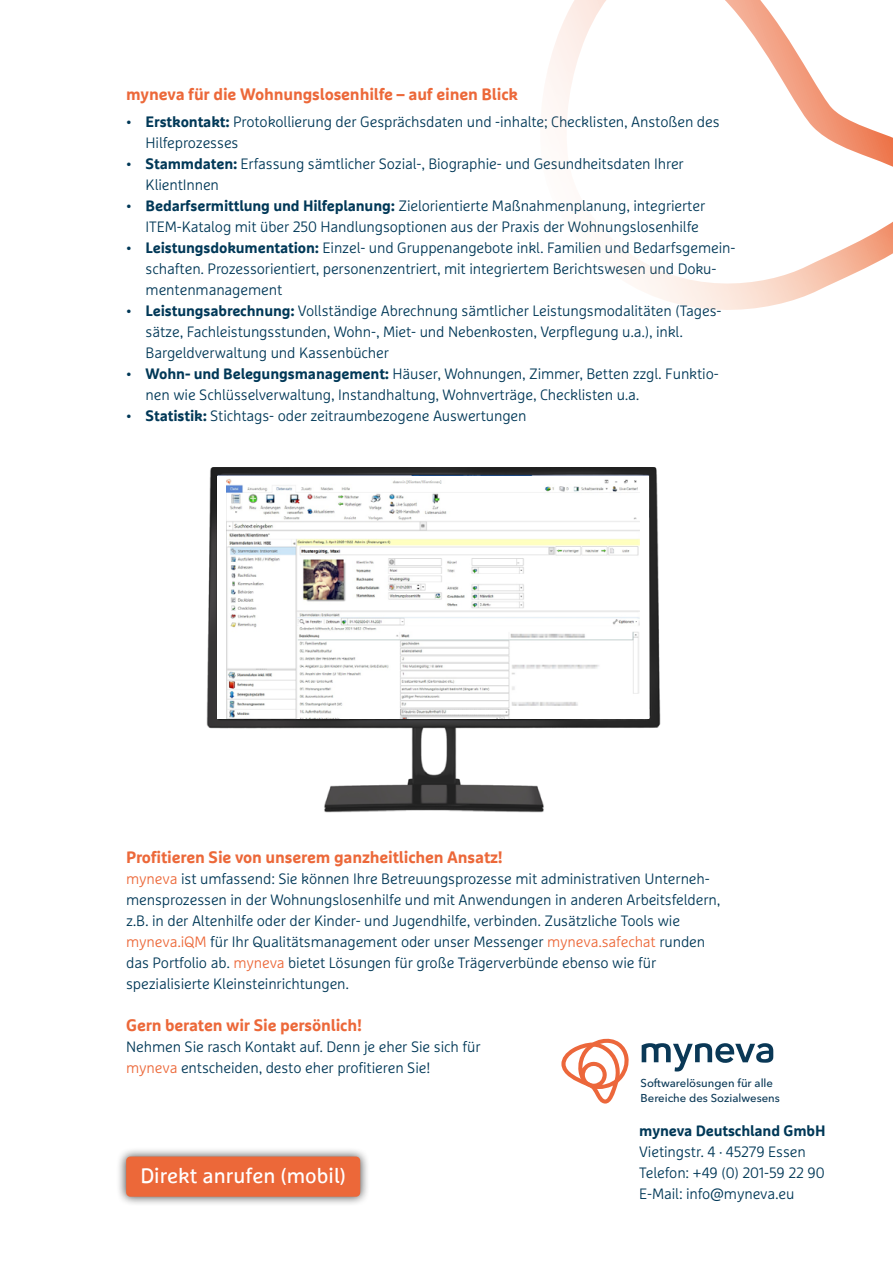
<style>
.page{position:relative;width:893px;height:1263px;background:#fff}
.page>*{position:absolute;margin:0;border:0;box-sizing:border-box;transform-origin:0 0}
.t1{font:21px "Marselis Pro";color:#fff}
.t2{font:700 16.5px "Marselis Web W03";letter-spacing:-.01em;color:#ec6839}
.t3{font:300 15px/21px "Marselis Pro";letter-spacing:-.01em;color:#003857}
.t4{font:700 15px "Marselis Web W03";letter-spacing:-.01em;color:#003857}
.t5{font:500 11.4px/14.9px "Avenir Next";color:#0a3856}
.s1{font-family:"Marselis Web W03";font-weight:700}
.s2{color:#ec6839}
</style>
<div class="page">
<svg style="left:561px;top:1039px;width:68px;height:64px"></svg>
<svg style="left:642px;top:1043px;width:131px;height:28px"></svg>
<svg style="left:545px;top:0;width:348px;height:310px"></svg>
<div style="left:116px;top:1146px;width:254px;height:61px;background:#000;opacity:.75"></div>
<div style="left:126px;top:1156px;width:234px;height:41px;background:#ec6839;border-radius:4px"></div>
<img style="left:206px;top:468px;width:455px;height:345px">
<div style="left:218px;top:476px;width:431px;height:243px;background:#fff"></div>
<img style="left:226px;top:478px;width:413px;height:241px">
<p class="t2" style="left:126px;top:84px;width:393px">myneva für die Wohnungslosenhilfe – auf einen Blick</p>
<p class="t3" style="left:146px;top:111px;width:576px;text-indent:-20px">• <span class="s1">Erstkontakt:</span> Protokollierung der Gesprächsdaten und -inhalte; Checklisten, Anstoßen des<br>Hilfeprozesses</p>
<p class="t3" style="left:146px;top:153px;width:540px;text-indent:-20px">• <span class="s1">Stammdaten:</span> Erfassung sämtlicher Sozial-, Biographie- und Gesundheitsdaten Ihrer<br>KlientInnen</p>
<p class="t3" style="left:146px;top:195px;width:561px;text-indent:-20px">• <span class="s1">Bedarfsermittlung und Hilfeplanung:</span> Zielorientierte Maßnahmenplanung, integrierter<br>ITEM-Katalog mit über 250 Handlungsoptionen aus der Praxis der Wohnungslosenhilfe</p>
<p class="t3" style="left:146px;top:237px;width:591px;text-indent:-20px">• <span class="s1">Leistungsdokumentation:</span> Einzel- und Gruppenangebote inkl. Familien und Bedarfsgemein&shy;schaften. Prozessorientiert, personenzentriert, mit integriertem Berichtswesen und Doku&shy;mentenmanagement</p>
<p class="t3" style="left:146px;top:300px;width:577px;text-indent:-20px">• <span class="s1">Leistungsabrechnung:</span> Vollständige Abrechnung sämtlicher Leistungsmodalitäten (Tages&shy;sätze, Fachleistungsstunden, Wohn-, Miet- und Nebenkosten, Verpflegung u.a.), inkl.<br>Bargeldverwaltung und Kassenbücher</p>
<p class="t3" style="left:146px;top:363px;width:575px;text-indent:-20px">• <span class="s1">Wohn- und Belegungsmanagement:</span> Häuser, Wohnungen, Zimmer, Betten zzgl. Funktio&shy;nen wie Schlüsselverwaltung, Instandhaltung, Wohnverträge, Checklisten u.a.</p>
<p class="t3" style="left:126px;top:405px;width:402px">• <span class="s1">Statistik:</span> Stichtags- oder zeitraumbezogene Auswertungen</p>
<p class="t2" style="left:126px;top:846px;width:378px">Profitieren Sie von unserem ganzheitlichen Ansatz!</p>
<p class="t3" style="left:126px;top:867px;width:596px"><span class="s2">myneva</span> ist umfassend: Sie können Ihre Betreuungsprozesse mit administrativen Unterneh&shy;mensprozessen in der Wohnungslosenhilfe und mit Anwendungen in anderen Arbeitsfeldern, z.B. in der Altenhilfe oder der Kinder- und Jugendhilfe, verbinden. Zusätzliche Tools wie <span class="s2">myneva.iQM</span> für Ihr Qualitätsmanagement oder unser Messenger <span class="s2">myneva.safechat</span> runden das Portfolio ab. <span class="s2">myneva</span> bietet Lösungen für große Trägerverbünde ebenso wie für spezialisierte Kleinsteinrichtungen.</p>
<p class="t2" style="left:126px;top:1014px;width:237px">Gern beraten wir Sie persönlich!</p>
<p class="t3" style="left:126px;top:1035px;width:356px">Nehmen Sie rasch Kontakt auf. Denn je eher Sie sich für <span class="s2">myneva</span> entscheiden, desto eher profitieren Sie!</p>
<p class="t5" style="left:641px;top:1075px;width:141px">Softwarelösungen für alle<br>Bereiche des Sozialwesens</p>
<p class="t1" style="left:140px;top:1163px;width:207px">Direkt anrufen (mobil)</p>
<p class="t4" style="left:639px;top:1121px;width:188px">myneva Deutschland GmbH</p>
<p class="t3" style="left:639px;top:1141px;width:168px">Vietingstr. 4 · 45279 Essen</p>
<p class="t3" style="left:639px;top:1162px;width:187px">Telefon: +49 (0) 201-59 22 90</p>
<p class="t3" style="left:639px;top:1183px;width:157px">E-Mail: info@myneva.eu</p>
</div>
